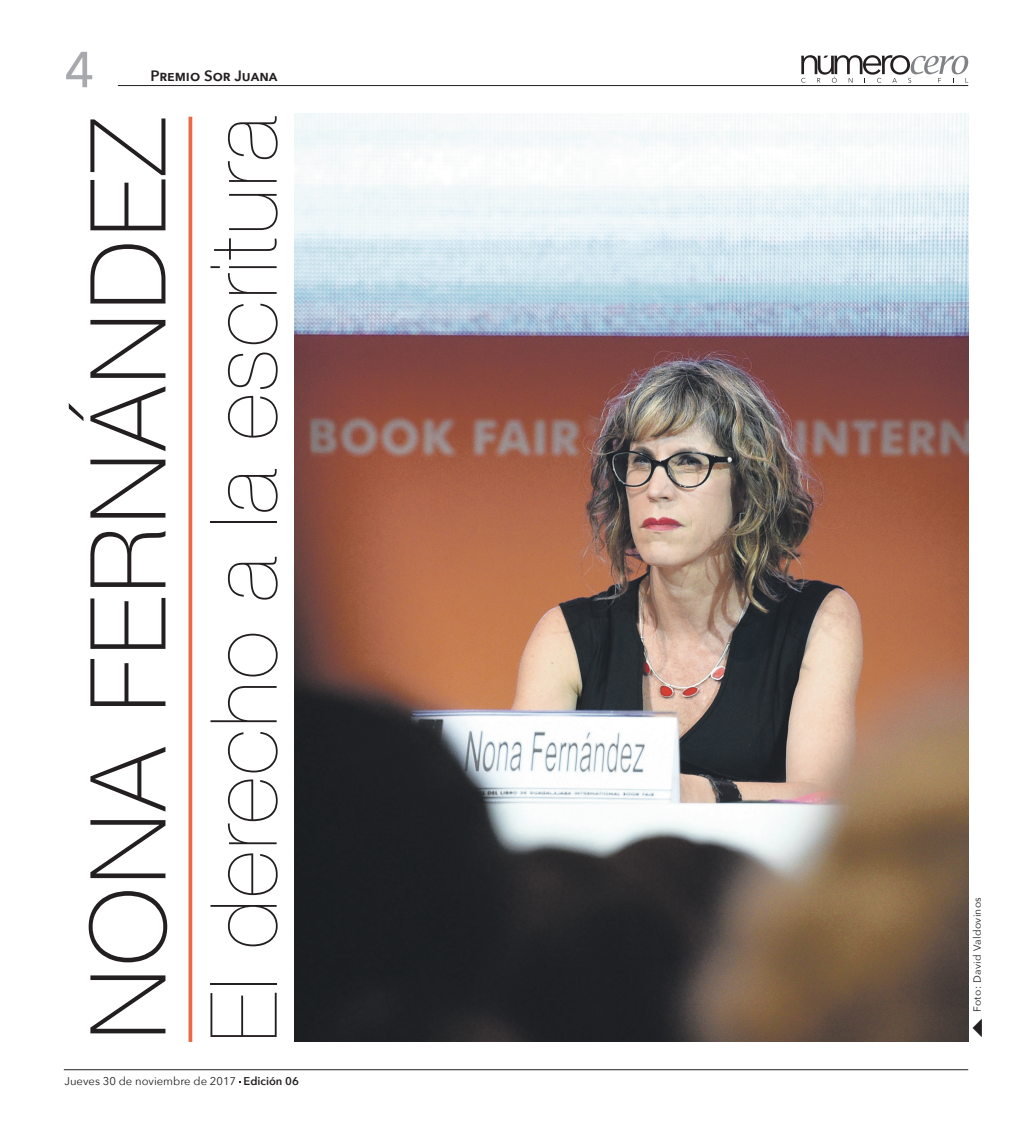
<style>
.page{position:relative;width:1025px;height:1125px;background:#fff}
.page>*{position:absolute;margin:0;border:0;box-sizing:border-box;transform-origin:0 0}
.t1{font:100 105px "Helvetica Neue";letter-spacing:.03em;color:#231f20}
.t2{font:200 92.5px "Helvetica Neue";letter-spacing:.02em;color:#231f20}
.t3{font:500 50px "Avenir Next";color:#a8a9ad}
.t4{font:600 15px "Avenir Next";color:#231f20}
.t5{font:11.25px "Avenir Next";color:#231f20}
.t6{font:10.25px "Avenir Next";letter-spacing:.03em;color:#231f20}
.s1{font-weight:600}
</style>
<div class="page">
<hr style="left:118px;top:85px;width:849px;height:1px;background:#231f20">
<hr style="left:64px;top:1069px;width:903px;height:1px;background:#231f20">
<svg style="left:801px;top:55px;width:166px;height:28px"></svg>
<img style="left:294px;top:114px;width:673px;height:928px">
<svg style="left:188px;top:117px;width:4px;height:925px;background:#f07b5c"></svg>
<h3 class="t3" style="left:64px;top:27px;width:31px">4</h3>
<h3 class="t4" style="left:150px;top:63px;width:129px">Premio Sor Juana</h3>
<h1 class="t1" style="left:48px;top:1040px;width:923px;rotate:-90deg">NONA FERNÁNDEZ</h1>
<h2 class="t2" style="left:172px;top:1042px;width:927px;rotate:-90deg">El derecho a la escritura</h2>
<p class="t5" style="left:64px;top:1072px;width:236px">Jueves 30 de noviembre de 2017 <span class="s1">Edición 06</span></p>
<p class="t6" style="left:968px;top:1012px;width:116px;rotate:-90deg">Foto: David Valdovinos</p>
</div>
